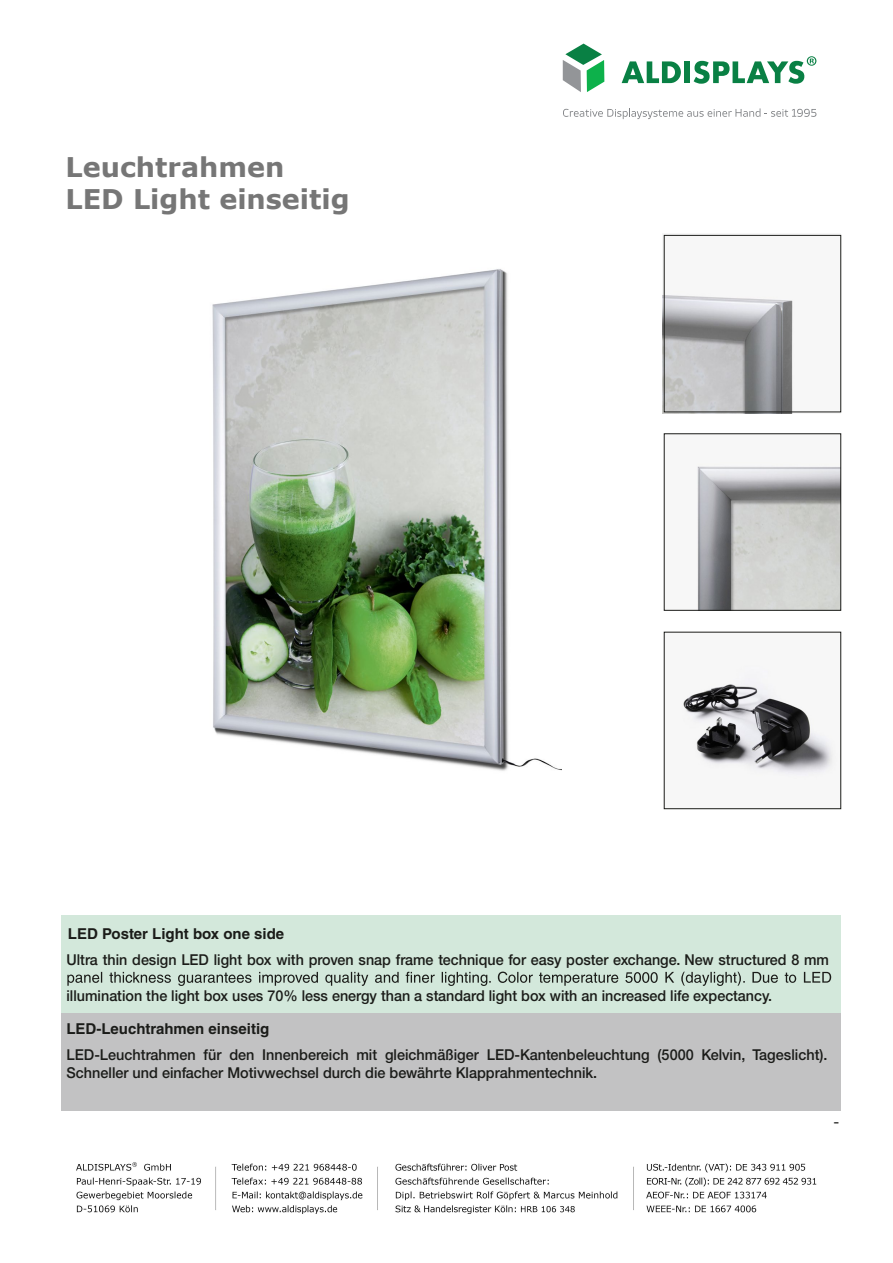
<style>
.page{position:relative;width:893px;height:1263px;background:#fff}
.page>*{position:absolute;margin:0;border:0;box-sizing:border-box;transform-origin:0 0}
.t1{font:700 27.15px/32.5px "Verdana";color:#767676}
.t2{font:500 15px/18px "Helvetica Neue";color:#1b1c19;scale:.96 1}
.t3{font:500 15px "Helvetica Neue";color:#1b1c19;scale:.95 1}
.t4{font:700 15px "Helvetica";color:#1b1c19}
.t5{font:15px "Helvetica Neue";color:#141412}
</style>
<div class="page">
<svg style="left:622px;top:61px;width:59px;height:22px"></svg>
<div style="left:684px;top:61px;width:6px;height:22px;background:#098044"></div>
<svg style="left:694px;top:56px;width:122px;height:28px"></svg>
<svg style="left:563px;top:44px;width:41px;height:48px"></svg>
<svg style="left:563px;top:108px;width:253px;height:11px"></svg>
<div style="left:61px;top:916px;width:780px;height:97px;background:#d3e8db"></div>
<div style="left:61px;top:1013px;width:780px;height:97px;background:#c2c2c3"></div>
<svg style="left:67px;top:971px;width:764px;height:15px"></svg>
<img style="left:663px;top:234px;width:178px;height:179px">
<div style="left:664px;top:235px;width:177px;height:177px;border:1px solid #1b1c19"></div>
<img style="left:682px;top:672px;width:154px;height:104px">
<img style="left:697px;top:464px;width:142px;height:144px">
<img style="left:212px;top:269px;width:349px;height:502px">
<img style="left:76px;top:1162px;width:741px;height:52px">
<p class="t1" style="left:66px;top:150px;width:286px">Leuchtrahmen<br>LED Light einseitig</p>
<p class="t4" style="left:68px;top:924px;width:218px">LED Poster Light box one side</p>
<p class="t3" style="left:67px;top:950px;width:804px">Ultra thin design LED light box with proven snap frame technique for easy poster exchange. New structured 8 mm</p>
<p class="t2" style="left:67px;top:986px;width:736px">illumination the light box uses 70% less energy than a standard light box with an increased life expectancy.</p>
<p class="t4" style="left:66px;top:1019px;width:204px">LED-Leuchtrahmen einseitig</p>
<p class="t2" style="left:67px;top:1045px;width:794px">LED-Leuchtrahmen für den Innenbereich mit gleichmäßiger LED-Kantenbeleuchtung (5000 Kelvin, Tageslicht).<br>Schneller und einfacher Motivwechsel durch die bewährte Klapprahmentechnik.</p>
<p class="t5" style="left:833px;top:1113px;width:7px">-</p>
</div>
